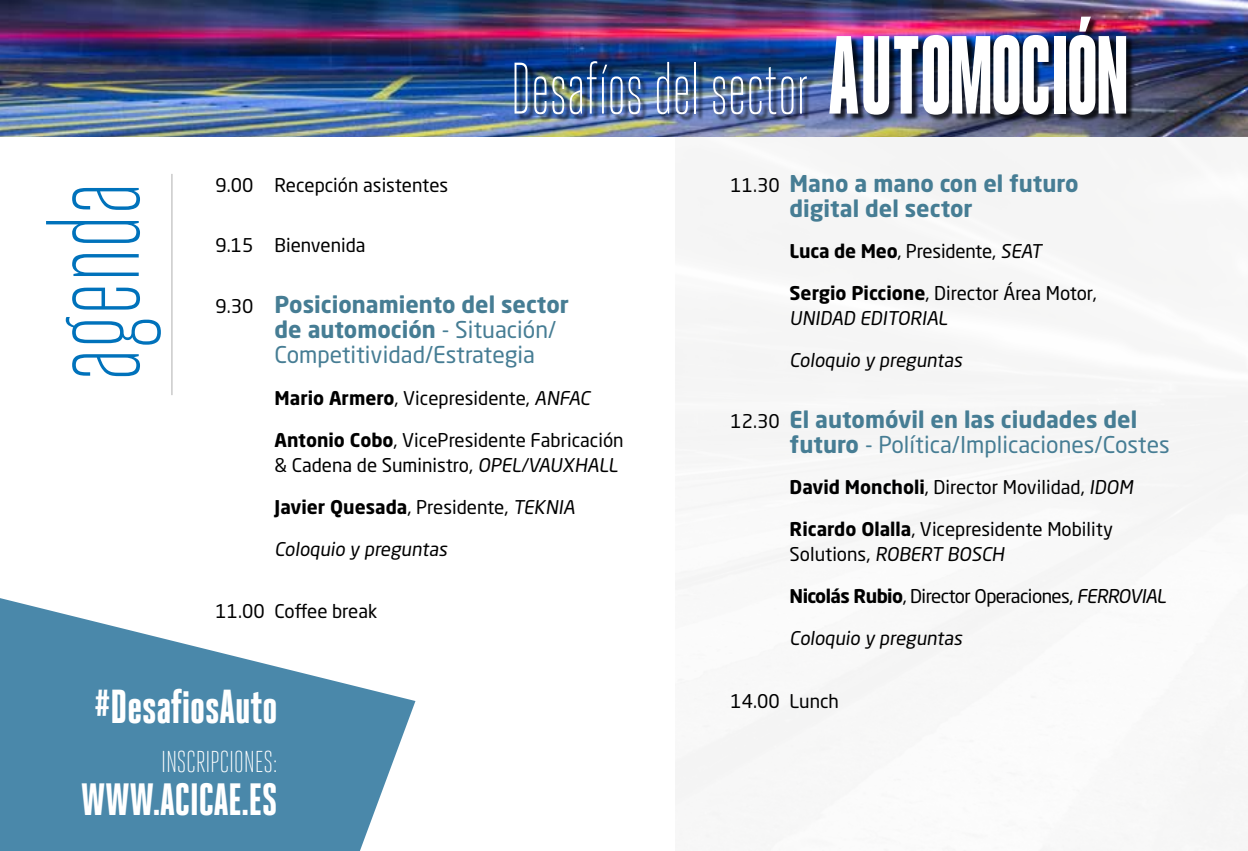
<style>
.page{position:relative;width:1248px;height:851px;background:#fff}
.page>*{position:absolute;margin:0;border:0;box-sizing:border-box;transform-origin:0 0}
.t1{font:300 130.4px "Heroic Condensed";color:#0072bb;scale:.82 1}
.t2{font:300 72.8px "Heroic Condensed";color:#fff;scale:.82 1}
.t3{font:800 47.6px "Heroic Condensed";letter-spacing:-.01em;color:#fff}
.t4{font:800 45.2px "Heroic Condensed";letter-spacing:-.01em;color:#fff}
.t5{font:300 30.2px "Heroic Condensed";letter-spacing:-.01em;color:#fff}
.t6{font:700 22.8px/25px "Neo Sans Std";color:#467d94}
.t7{font:18.8px/25px "Neo Sans Std";color:#000}
.t8{font:18.8px "Neo Sans Std";letter-spacing:-.03em;color:#000}
.s1{font-weight:900;font-size:110.6px}
.s2{font-weight:400;font-size:18.8px;color:#000}
.s3{font-weight:400}
.s4{font-weight:700}
</style>
<div class="page">
<img style="left:675px;top:136px;width:572px;height:709px">
<img style="left:0;top:0;width:1247px;height:136px">
<svg style="left:0;top:598px;width:415px;height:252px;fill:#4a88aa"></svg>
<div style="left:516px;top:17px;width:618px;height:105px;background:#000;opacity:.75"></div>
<hr style="left:171px;top:174px;width:1px;height:221px;background:#b3b2b2">
<h1 class="t1" style="left:22px;top:381px;width:244px;rotate:-90deg">agenda</h1>
<h2 class="t2" style="left:510px;top:48px;width:756px">Desafíos del sector <span class="s1">AUTOMOCIÓN</span></h2>
<p class="t7" style="left:215px;top:172px;width:234px">9.00 Recepción asistentes</p>
<p class="t7" style="left:215px;top:232px;width:151px">9.15 Bienvenida</p>
<p class="t6" style="left:274px;top:291px;width:296px;text-indent:-59px"><span class="s2">9.30</span> Posicionamiento del sector de automoción <span class="s3">- Situación/<br>Competitividad/Estrategia</span></p>
<p class="t7" style="left:274px;top:385px;width:320px"><span class="s4">Mario Armero</span>, Vicepresidente, ANFAC</p>
<p class="t7" style="left:274px;top:427px;width:350px"><span class="s4">Antonio Cobo</span>, VicePresidente Fabricación &amp; Cadena de Suministro, OPEL/VAUXHALL</p>
<p class="t7" style="left:274px;top:494px;width:305px"><span class="s4">Javier Quesada</span>, Presidente, TEKNIA</p>
<p class="t7" style="left:274px;top:536px;width:177px">Coloquio y preguntas</p>
<p class="t7" style="left:215px;top:598px;width:163px">11.00 Coffee break</p>
<p class="t6" style="left:789px;top:170px;width:290px;text-indent:-59px"><span class="s2">11.30</span> Mano a mano con el futuro digital del sector</p>
<p class="t7" style="left:789px;top:238px;width:257px"><span class="s4">Luca de Meo</span>, Presidente, SEAT</p>
<p class="t7" style="left:789px;top:280px;width:308px"><span class="s4">Sergio Piccione</span>, Director Área Motor,<br>UNIDAD EDITORIAL</p>
<p class="t7" style="left:789px;top:347px;width:177px">Coloquio y preguntas</p>
<p class="t6" style="left:789px;top:406px;width:381px;text-indent:-59px"><span class="s2">12.30</span> El automóvil en las ciudades del futuro <span class="s3">- Política/Implicaciones/Costes</span></p>
<p class="t7" style="left:789px;top:474px;width:348px"><span class="s4">David Moncholi</span>, Director Movilidad, IDOM</p>
<p class="t7" style="left:789px;top:516px;width:325px"><span class="s4">Ricardo Olalla</span>, Vicepresidente Mobility<br>Solutions, ROBERT BOSCH</p>
<p class="t8" style="left:789px;top:584px;width:381px"><span class="s4">Nicolás Rubio</span>, Director Operaciones, FERROVIAL</p>
<p class="t7" style="left:789px;top:625px;width:177px">Coloquio y preguntas</p>
<h3 class="t3" style="left:94px;top:680px;width:185px">#DesafiosAuto</h3>
<h3 class="t5" style="left:161px;top:744px;width:118px">INSCRIPCIONES:</h3>
<h3 class="t4" style="left:81px;top:774px;width:198px">WWW.ACICAE.ES</h3>
<p class="t7" style="left:730px;top:687px;width:110px">14.00 Lunch</p>
</div>
